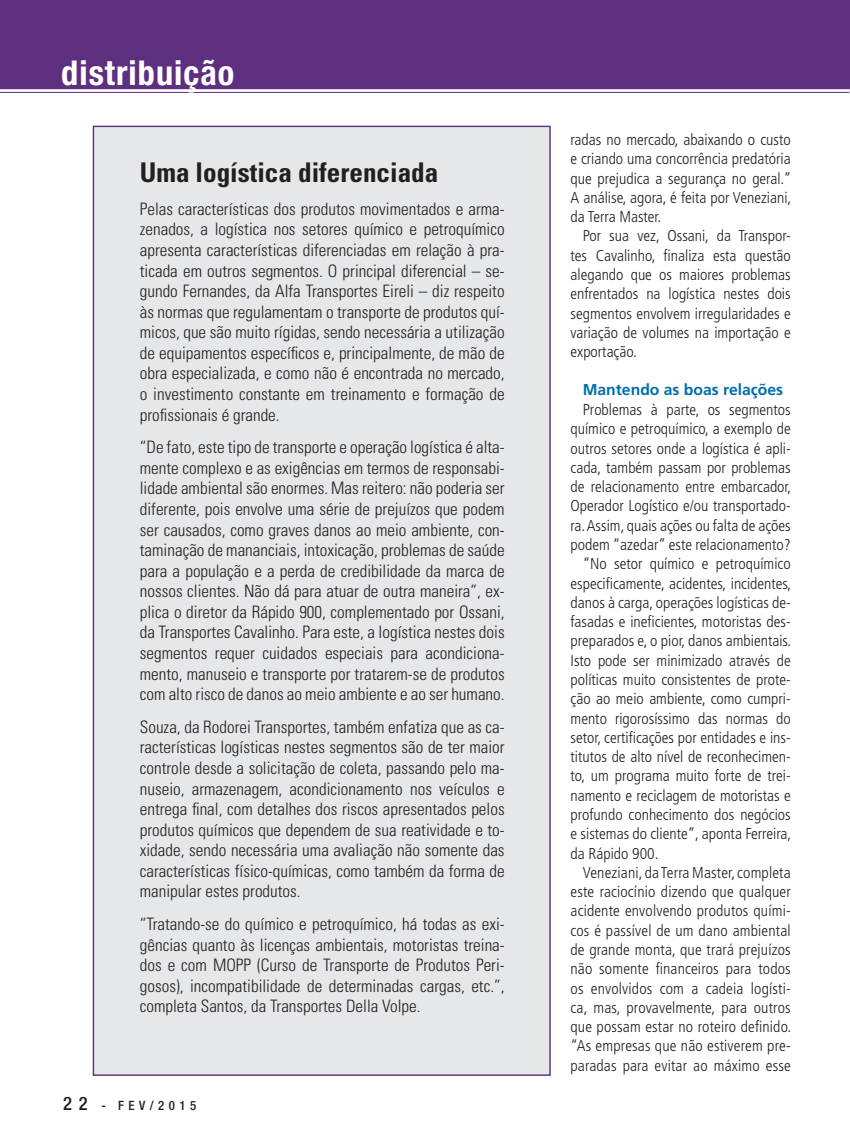
<style>
.page{position:relative;width:850px;height:1134px;background:#fff}
.page>*{position:absolute;margin:0;border:0;box-sizing:border-box;transform-origin:0 0}
.t1{font:700 condensed 34.2px "Helvetica Neue";letter-spacing:.03em;color:#fff}
.t2{font:700 condensed 27.2px "Univers";color:#231f20}
.t3{font:500 condensed 18.6px "Helvetica Neue";color:#231f20}
.t4{font:300 condensed 17.2px/20.6px "Univers";color:#231f20;text-align:justify}
.t5{font:300 condensed 15.8px/19.2px "Frutiger";color:#231f20;text-align:justify}
.t6{font:700 15.8px "Frutiger";color:#006eaa}
</style>
<div class="page">
<div style="left:93px;top:126px;width:457px;height:949px;background:#e6e7e8"></div>
<div style="left:0;top:0;width:849px;height:92px;background:#5e2f7e"></div>
<hr style="left:0;top:89px;width:850px;height:3px;background:#fff">
<hr style="left:0;top:92px;width:849px;height:1px;background:#5e2f7e">
<h1 class="t1" style="left:61px;top:61px;width:175px">distribuição</h1>
<p class="t3" style="left:63px;top:1097px;width:26px">2 2</p>
<h2 class="t2" style="left:140px;top:162px;width:300px">Uma logística diferenciada</h2>
<p class="t4" style="left:140px;top:200px;width:366px">Pelas características dos produtos movimentados e arma&shy;zenados, a logística nos setores químico e petroquímico apresenta características diferenciadas em relação à pra&shy;ticada em outros segmentos. O principal diferencial – se&shy;gundo Fernandes, da Alfa Transportes Eireli – diz respeito às normas que regulamentam o transporte de produtos quí&shy;micos, que são muito rígidas, sendo necessária a utilização de equipamentos específicos e, principalmente, de mão de obra especializada, e como não é encontrada no mercado, o investimento constante em treinamento e formação de profissionais é grande.</p>
<p class="t4" style="left:140px;top:439px;width:366px">“De fato, este tipo de transporte e operação logística é alta&shy;mente complexo e as exigências em termos de responsabi&shy;lidade ambiental são enormes. Mas reitero: não poderia ser diferente, pois envolve uma série de prejuízos que podem ser causados, como graves danos ao meio ambiente, con&shy;taminação de mananciais, intoxicação, problemas de saúde para a população e a perda de credibilidade da marca de nossos clientes. Não dá para atuar de outra maneira”, ex&shy;plica o diretor da Rápido 900, complementado por Ossani, da Transportes Cavalinho. Para este, a logística nestes dois segmentos requer cuidados especiais para acondiciona&shy;mento, manuseio e transporte por tratarem-se de produtos com alto risco de danos ao meio ambiente e ao ser humano.</p>
<p class="t4" style="left:140px;top:718px;width:366px">Souza, da Rodorei Transportes, também enfatiza que as ca&shy;racterísticas logísticas nestes segmentos são de ter maior controle desde a solicitação de coleta, passando pelo ma&shy;nuseio, armazenagem, acondicionamento nos veículos e entrega final, com detalhes dos riscos apresentados pelos produtos químicos que dependem de sua reatividade e to&shy;xidade, sendo necessária uma avaliação não somente das características físico-químicas, como também da forma de manipular estes produtos.</p>
<p class="t4" style="left:140px;top:915px;width:366px">“Tratando-se do químico e petroquímico, há todas as exi&shy;gências quanto às licenças ambientais, motoristas treina&shy;dos e com MOPP (Curso de Transporte de Produtos Peri&shy;gosos), incompatibilidade de determinadas cargas, etc.”, completa Santos, da Transportes Della Volpe.</p>
<p class="t5" style="left:571px;top:131px;width:222px">radas no mercado, abaixando o custo e criando uma concorrência predatória que prejudica a segurança no geral.” A análise, agora, é feita por Veneziani, da Terra Master.</p>
<p class="t5" style="left:571px;top:228px;width:222px;text-indent:12px">Por sua vez, Ossani, da Transpor&shy;tes Cavalinho, finaliza esta questão alegando que os maiores problemas enfrentados na logística nestes dois segmentos envolvem irregularidades e variação de volumes na importação e exportação.</p>
<p class="t6" style="left:583px;top:383px;width:202px">Mantendo as boas relações</p>
<p class="t5" style="left:583px;top:401px;width:210px">Problemas à parte, os segmentos</p>
<p class="t5" style="left:571px;top:420px;width:222px">químico e petroquímico, a exemplo de</p>
<p class="t5" style="left:571px;top:440px;width:222px">outros setores onde a logística é apli-</p>
<p class="t5" style="left:571px;top:459px;width:222px">cada, também passam por problemas</p>
<p class="t5" style="left:571px;top:478px;width:222px">de relacionamento entre embarcador,</p>
<p class="t5" style="left:571px;top:498px;width:222px">Operador Logístico e/ou transportado-</p>
<p class="t5" style="left:571px;top:517px;width:222px">ra. Assim, quais ações ou falta de ações</p>
<p class="t5" style="left:571px;top:536px;width:222px">podem “azedar” este relacionamento?</p>
<p class="t5" style="left:583px;top:555px;width:210px">“No setor químico e petroquímico</p>
<p class="t5" style="left:571px;top:575px;width:222px">especificamente, acidentes, incidentes,</p>
<p class="t5" style="left:571px;top:594px;width:222px">danos à carga, operações logísticas de-</p>
<p class="t5" style="left:571px;top:613px;width:222px">fasadas e ineficientes, motoristas des-</p>
<p class="t5" style="left:571px;top:633px;width:222px">preparados e, o pior, danos ambientais.</p>
<p class="t5" style="left:571px;top:652px;width:222px">Isto pode ser minimizado através de</p>
<p class="t5" style="left:571px;top:671px;width:222px">políticas muito consistentes de prote-</p>
<p class="t5" style="left:571px;top:690px;width:222px">ção ao meio ambiente, como cumpri-</p>
<p class="t5" style="left:571px;top:710px;width:222px">mento rigorosíssimo das normas do</p>
<p class="t5" style="left:571px;top:729px;width:222px">setor, certificações por entidades e ins-</p>
<p class="t5" style="left:571px;top:748px;width:222px">titutos de alto nível de reconhecimen-</p>
<p class="t5" style="left:571px;top:768px;width:222px">to, um programa muito forte de trei-</p>
<p class="t5" style="left:571px;top:787px;width:222px">namento e reciclagem de motoristas e</p>
<p class="t5" style="left:571px;top:806px;width:222px">profundo conhecimento dos negócios</p>
<p class="t5" style="left:571px;top:825px;width:222px">e sistemas do cliente”, aponta Ferreira,</p>
<p class="t5" style="left:571px;top:845px;width:90px">da Rápido 900.</p>
<p class="t5" style="left:583px;top:864px;width:210px">Veneziani, da Terra Master, completa</p>
<p class="t5" style="left:571px;top:883px;width:222px">este raciocínio dizendo que qualquer</p>
<p class="t5" style="left:571px;top:903px;width:222px">acidente envolvendo produtos quími-</p>
<p class="t5" style="left:571px;top:922px;width:222px">cos é passível de um dano ambiental</p>
<p class="t5" style="left:571px;top:941px;width:222px">de grande monta, que trará prejuízos</p>
<p class="t5" style="left:571px;top:960px;width:222px">não somente financeiros para todos</p>
<p class="t5" style="left:571px;top:980px;width:222px">os envolvidos com a cadeia logísti-</p>
<p class="t5" style="left:571px;top:999px;width:222px">ca, mas, provavelmente, para outros</p>
<p class="t5" style="left:571px;top:1018px;width:222px">que possam estar no roteiro definido.</p>
<p class="t5" style="left:571px;top:1038px;width:222px">“As empresas que não estiverem pre-</p>
<p class="t5" style="left:571px;top:1057px;width:222px">paradas para evitar ao máximo esse</p>
</div>
